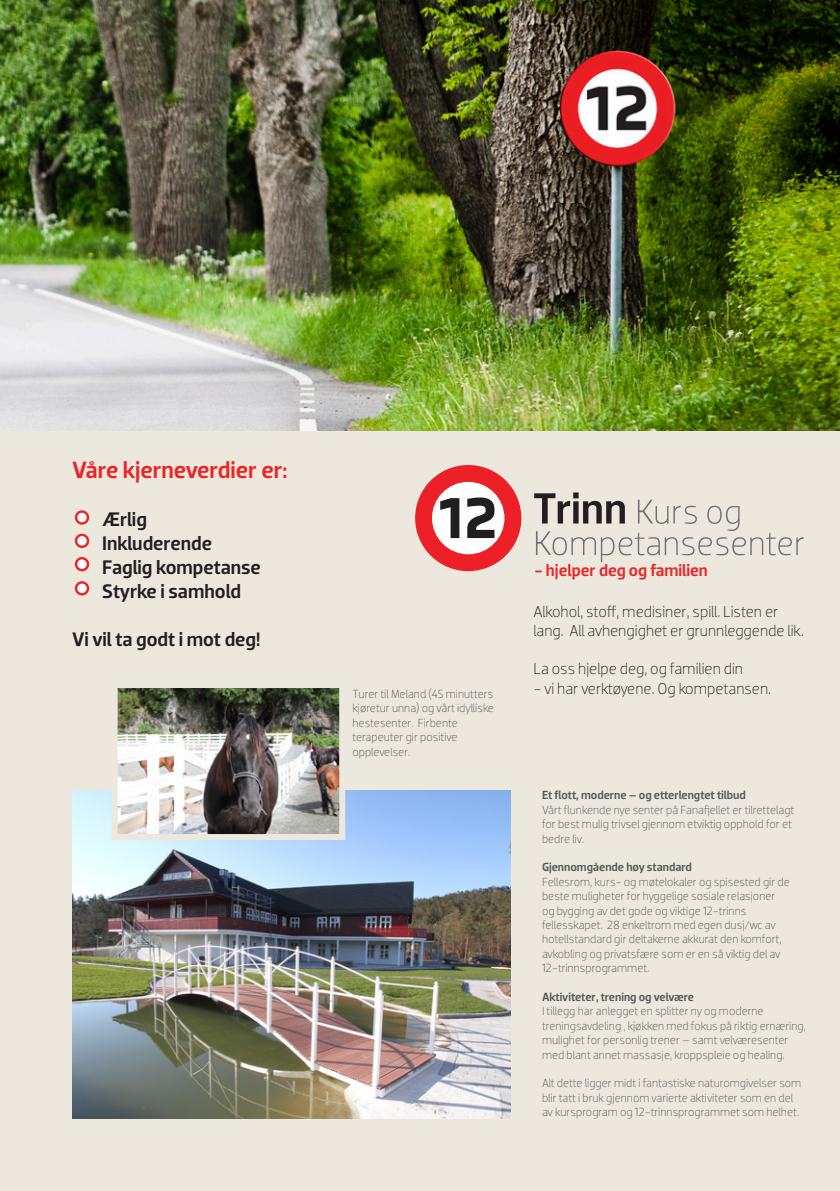
<style>
.page{position:relative;width:840px;height:1191px;background:#fff}
.page>*{position:absolute;margin:0;border:0;box-sizing:border-box;transform-origin:0 0}
.t1{font:500 24px "Dobra";letter-spacing:-.005em;color:#ee2324}
.t2{font:500 20px "Dobra";color:#231f20}
.t3{font:500 17.2px "Dobra";color:#ee2324}
.t4{font:300 16px/19.2px "Dobra";color:#231f20}
.t5{font:300 12px/14.4px "Dobra";letter-spacing:-.005em;color:#57585a}
.t6{font:500 12px "Dobra";letter-spacing:-.005em;color:#57585a}
</style>
<div class="page">
<div style="left:0;top:262px;width:839px;height:929px;background:#ece8dd"></div>
<img style="left:0;top:0;width:839px;height:430px">
<img style="left:72px;top:790px;width:438px;height:329px">
<img style="left:119px;top:689px;width:219px;height:144px">
<div style="left:112px;top:682px;width:233px;height:158px;border:6px solid #ece8dd"></div>
<svg style="left:76px;top:511px;width:12px;height:12px"></svg>
<div style="left:75px;top:510px;width:14px;height:14px;border:2px solid #ee2324;border-radius:50%"></div>
<svg style="left:76px;top:535px;width:12px;height:12px"></svg>
<div style="left:75px;top:533px;width:14px;height:15px;border:2px solid #ee2324;border-radius:50%"></div>
<div style="left:76px;top:558px;width:12px;height:12px;background:#fff;border-radius:50%"></div>
<div style="left:75px;top:557px;width:14px;height:14px;border:2px solid #ee2324;border-radius:50%"></div>
<div style="left:76px;top:582px;width:12px;height:12px;background:#fff;border-radius:50%"></div>
<div style="left:75px;top:581px;width:14px;height:14px;border:2px solid #ee2324;border-radius:50%"></div>
<svg style="left:534px;top:492px;width:269px;height:70px"></svg>
<div style="left:415px;top:465px;width:106px;height:106px;background:#ec2026;border-radius:50%"></div>
<div style="left:432px;top:482px;width:72px;height:72px;background:#fff;border-radius:50%"></div>
<svg style="left:440px;top:498px;width:19px;height:40px"></svg>
<svg style="left:467px;top:497px;width:27px;height:41px"></svg>
<p class="t1" style="left:72px;top:456px;width:217px">Våre kjerneverdier er:</p>
<p class="t2" style="left:102px;top:507px;width:46px">Ærlig</p>
<p class="t2" style="left:102px;top:531px;width:111px">Inkluderende</p>
<p class="t2" style="left:102px;top:555px;width:160px">Faglig kompetanse</p>
<p class="t2" style="left:102px;top:579px;width:140px">Styrke i samhold</p>
<p class="t2" style="left:72px;top:627px;width:189px">Vi vil ta godt i mot deg!</p>
<p class="t5" style="left:352px;top:687px;width:143px">Turer til Meland (45 minutters kjøretur unna) og vårt idylliske hestesenter. Firbente terapeuter gir positive opplevelser.</p>
<p class="t3" style="left:534px;top:560px;width:175px">- hjelper deg og familien</p>
<p class="t4" style="left:533px;top:602px;width:272px">Alkohol, stoff, medisiner, spill. Listen er lang. All avhengighet er grunnleggende lik.</p>
<p class="t4" style="left:533px;top:659px;width:211px">La oss hjelpe deg, og familien din</p>
<p class="t4" style="left:533px;top:678px;width:239px">- vi har verktøyene. Og kompetansen.</p>
<p class="t6" style="left:541px;top:788px;width:205px">Et flott, moderne – og etterlengtet tilbud</p>
<p class="t5" style="left:541px;top:802px;width:254px">Vårt flunkende nye senter på Fanafjellet er tilrettelagt for best mulig trivsel gjennom etviktig opphold for et bedre liv.</p>
<p class="t6" style="left:541px;top:860px;width:151px">Gjennomgående høy standard</p>
<p class="t5" style="left:541px;top:874px;width:249px">Fellesrom, kurs- og møtelokaler og spisested gir de beste muligheter for hyggelige sosiale relasjoner og bygging av det gode og viktige 12-trinns fellesskapet. 28 enkeltrom med egen dusj/wc av hotellstandard gir deltakerne akkurat den komfort, avkobling og privatsfære som er en så viktig del av 12-trinnsprogrammet.</p>
<p class="t6" style="left:541px;top:990px;width:153px">Aktiviteter, trening og velvære</p>
<p class="t5" style="left:541px;top:1004px;width:265px">I tillegg har anlegget en splitter ny og moderne treningsavdeling , kjøkken med fokus på riktig ernæring, mulighet for personlig trener – samt velværesenter med blant annet massasje, kroppspleie og healing.</p>
<p class="t5" style="left:541px;top:1076px;width:261px">Alt dette ligger midt i fantastiske naturomgivelser som blir tatt i bruk gjennom varierte aktiviteter som en del av kursprogram og 12-trinnsprogrammet som helhet.</p>
</div>
